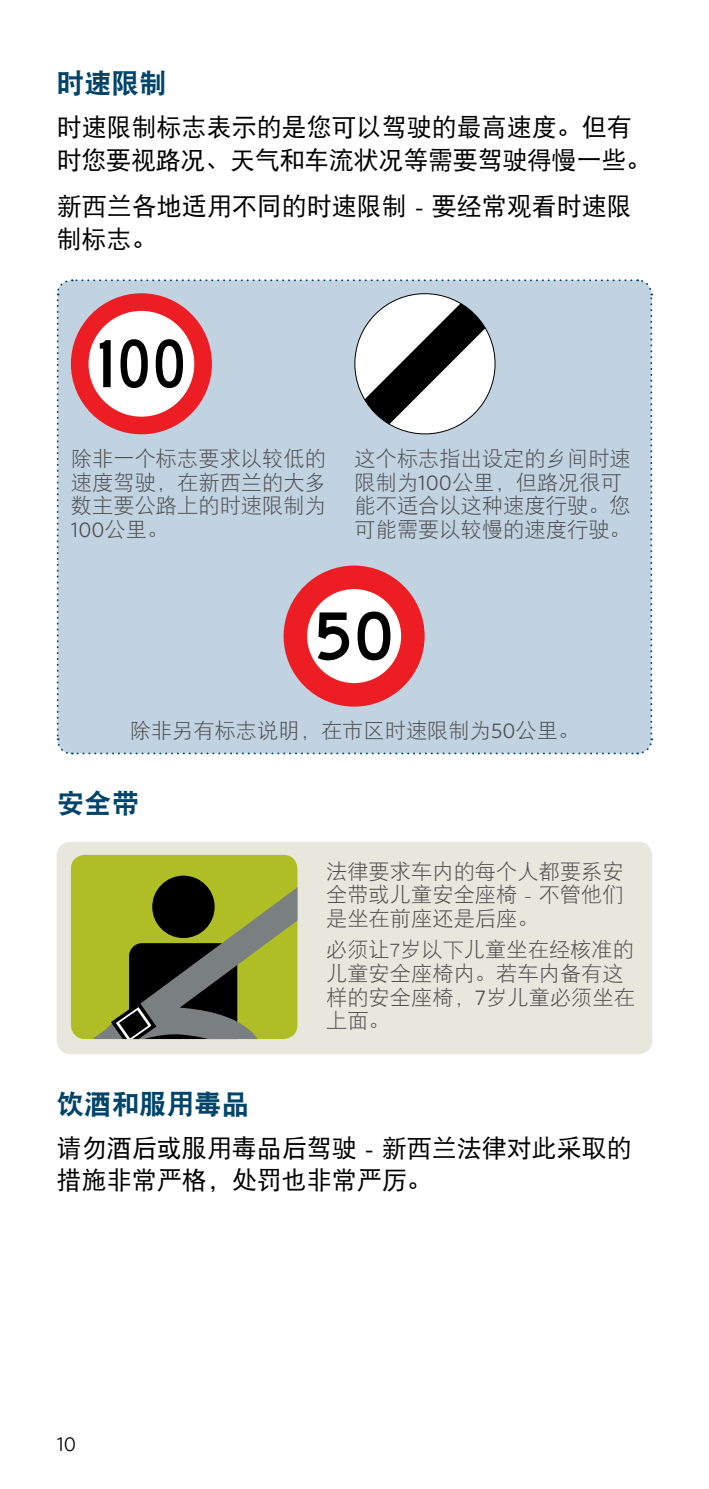
<style>
.page{position:relative;width:709px;height:1489px;background:#fff}
.page>*{position:absolute;margin:0;border:0;box-sizing:border-box;transform-origin:0 0}
.t1{font:27.5px "DFP Hei W9";color:#00446a}
.t2{font:25px/32.5px "DFP Hei W5";color:#000}
.t3{font:21.25px/23.8px "DFP Hei W3";color:#4d4d4f;text-align:justify}
.t4{font:21.25px "Whitney";color:#4d4d4f}
.t5{font:20px "Whitney";color:#000}
.s1{font-family:"DFP Hei W3"}
.s2{font-family:"Whitney"}
</style>
<div class="page">
<div style="left:57px;top:841px;width:595px;height:213px;background:#e7e7dd;border-radius:14px"></div>
<svg style="left:56px;top:279px;width:597px;height:476px;background:#c2c5d2"></svg>
<svg style="left:71px;top:854px;width:226px;height:184px;background:#828c2f"></svg>
<p class="t1" style="left:57px;top:68px;width:111px">时速限制</p>
<p class="t2" style="left:57px;top:110px;width:596px">时速限制标志表示的是您可以驾驶的最高速度。但有时您要视路况、天气和车流状况等需要驾驶得慢一些。</p>
<p class="t2" style="left:57px;top:190px;width:576px">新西兰各地适用不同的时速限制 - 要经常观看时速限制标志。</p>
<p class="t3" style="left:71px;top:446px;width:257px">除非一个标志要求以较低的速度驾驶，在新西兰的大多数主要公路上的时速限制为</p>
<p class="t4" style="left:71px;top:515px;width:99px">100<span class="s1">公里。</span></p>
<p class="t3" style="left:354px;top:446px;width:278px;text-align:left">这个标志指出设定的乡间时速限制为<span class="s2">100</span>公里，但路况很可能不适合以这种速度行驶。您可能需要以较慢的速度行驶。</p>
<p class="t3" style="left:130px;top:718px;width:451px">除非另有标志说明，在市区时速限制为<span class="s2">50</span>公里。</p>
<p class="t1" style="left:57px;top:788px;width:84px">安全带</p>
<p class="t3" style="left:326px;top:858px;width:299px">法律要求车内的每个人都要系安全带或儿童安全座椅 - 不管他们是坐在前座还是后座。</p>
<p class="t3" style="left:326px;top:937px;width:310px;text-align:left">必须让7岁以下儿童坐在经核准的儿童安全座椅内。若车内备有这样的安全座椅，<span class="s2">7</span>岁儿童必须坐在上面。</p>
<p class="t1" style="left:57px;top:1088px;width:194px">饮酒和服用毒品</p>
<p class="t2" style="left:57px;top:1131px;width:576px">请勿酒后或服用毒品后驾驶 - 新西兰法律对此采取的措施非常严格，处罚也非常严厉。</p>
<p class="t5" style="left:57px;top:1430px;width:21px">10</p>
</div>
